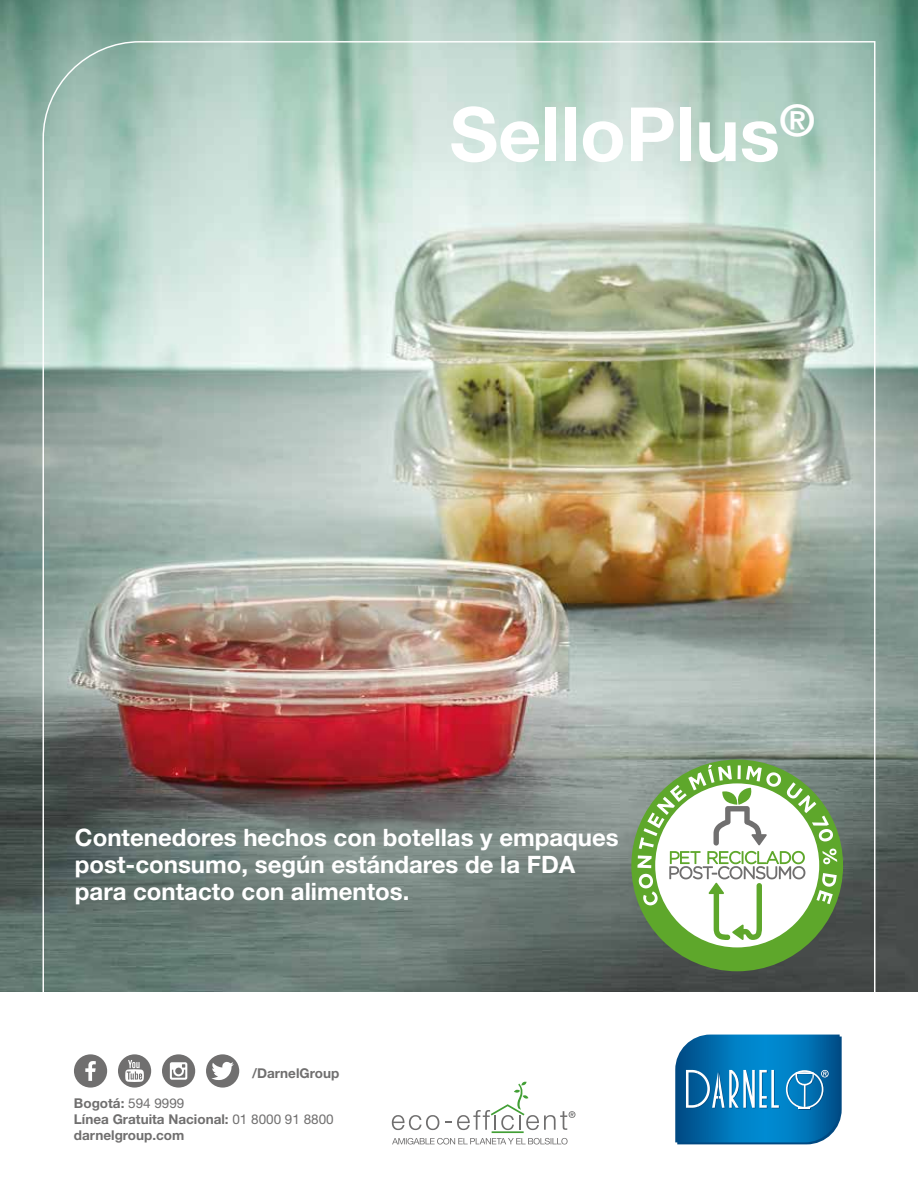
<style>
.page{position:relative;width:918px;height:1188px;background:#fff}
.page>*{position:absolute;margin:0;border:0;box-sizing:border-box;transform-origin:0 0}
.t1{font:700 75px "Helvetica Neue LT Std";color:#fff}
.t2{font:700 24px/27px "Helvetica Neue LT Std";color:#fff}
.t3{font:700 13.5px/16.2px "Helvetica Neue LT Std";color:#706f6f}
.s1{font-weight:400}
</style>
<div class="page">
<img style="left:0;top:0;width:918px;height:992px">
<img style="left:42px;top:40px;width:834px;height:1105px">
<svg style="left:675px;top:1035px;width:167px;height:109px;background:#1c7eb8"></svg>
<svg style="left:392px;top:1081px;width:183px;height:64px"></svg>
<svg style="left:74px;top:1054px;width:33px;height:34px"></svg>
<svg style="left:118px;top:1054px;width:33px;height:34px"></svg>
<svg style="left:162px;top:1054px;width:33px;height:34px"></svg>
<svg style="left:206px;top:1054px;width:33px;height:34px"></svg>
<svg style="left:631px;top:760px;width:212px;height:211px;background:#628252"></svg>
<svg style="left:637px;top:765px;width:200px;height:175px"></svg>
<h1 class="t1" style="left:450px;top:88px;width:367px">SelloPlus<sup>®</sup></h1>
<p class="t2" style="left:75px;top:823px;width:545px">Contenedores hechos con botellas y empaques post-consumo, según estándares de la FDA para contacto con alimentos.</p>
<p class="t3" style="left:252px;top:1064px;width:89px">/DarnelGroup</p>
<p class="t3" style="left:74px;top:1095px;width:261px">Bogotá: <span class="s1">594 9999<br></span>Línea Gratuita Nacional: <span class="s1">01 8000 91 8800 </span>darnelgroup.com</p>
</div>
